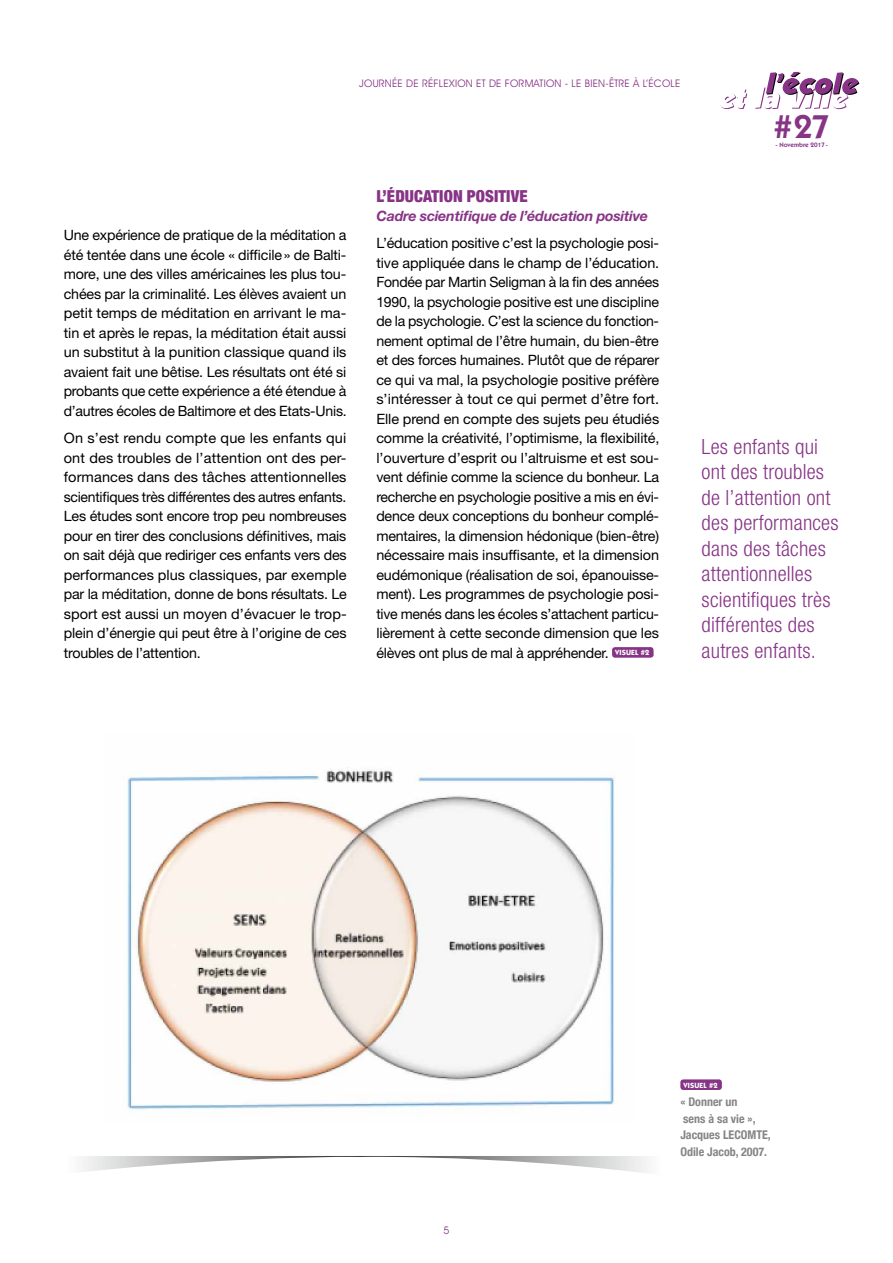
<style>
.page{position:relative;width:893px;height:1263px;background:#fff}
.page>*{position:absolute;margin:0;border:0;box-sizing:border-box;transform-origin:0 0}
.t1{font:600 33.15px "Itc Kabel";color:#873486}
.t2{font:300 condensed 21px/25.5px "Helvetica Neue";letter-spacing:.01em;color:#873486}
.t3{font:900 condensed 16.5px "Helvetica Neue";letter-spacing:.005em;color:#873486}
.t4{font:14.25px/19.5px "Helvetica Neue";letter-spacing:-.015em;color:#000;text-align:justify}
.t5{font:italic 700 14.25px "Helvetica Neue";letter-spacing:-.015em;color:#873486}
.t6{font:700 condensed 12px/16.5px "Helvetica Neue";color:#858585}
.t7{font:10.5px "Avant Garde IT Cby BT";letter-spacing:.02em;color:#873486}
.t8{font:700 7.5px "Itc Kabel";letter-spacing:.02em;color:#fff}
.t9{font:600 6.45px "Itc Kabel";color:#873486}
</style>
<div class="page">
<svg style="left:720px;top:89px;width:27px;height:20px"></svg>
<svg style="left:755px;top:72px;width:104px;height:37px"></svg>
<div style="left:612px;top:647px;width:42px;height:11px;background:#873486;border-radius:3px"></div>
<img style="left:127px;top:768px;width:488px;height:345px">
<div style="left:680px;top:1079px;width:42px;height:11px;background:#873486;border-radius:3px"></div>
<svg style="left:83px;top:1156px;width:564px;height:17px"></svg>
<p class="t7" style="left:359px;top:77px;width:323px">JOURNÉE DE RÉFLEXION ET DE FORMATION - LE BIEN-ÊTRE À L’ÉCOLE</p>
<p class="t4" style="left:64px;top:225px;width:284px">Une expérience de pratique de la méditation a été tentée dans une école « difficile» de Balti&shy;more, une des villes américaines les plus tou&shy;chées par la criminalité. Les élèves avaient un petit temps de méditation en arrivant le ma&shy;tin et après le repas, la méditation était aussi un substitut à la punition classique quand ils avaient fait une bêtise. Les résultats ont été si probants que cette expérience a été étendue à d’autres écoles de Baltimore et des Etats-Unis.</p>
<p class="t4" style="left:64px;top:428px;width:284px">On s’est rendu compte que les enfants qui ont des troubles de l’attention ont des per&shy;formances dans des tâches attentionnelles scientifiques très différentes des autres enfants.<br>Les études sont encore trop peu nombreuses pour en tirer des conclusions définitives, mais on sait déjà que rediriger ces enfants vers des performances plus classiques, par exemple par la méditation, donne de bons résultats. Le sport est aussi un moyen d’évacuer le trop&shy;plein d’énergie qui peut être à l’origine de ces troubles de l’attention.</p>
<p class="t3" style="left:376px;top:182px;width:153px">L’ÉDUCATION POSITIVE</p>
<p class="t5" style="left:376px;top:208px;width:273px">Cadre scientifique de l’éducation positive</p>
<p class="t4" style="left:376px;top:233px;width:285px">L’éducation positive c’est la psychologie posi&shy;tive appliquée dans le champ de l’éducation.<br>Fondée par Martin Seligman à la fin des années 1990, la psychologie positive est une discipline de la psychologie. C’est la science du fonction&shy;nement optimal de l’être humain, du bien-être et des forces humaines. Plutôt que de réparer ce qui va mal, la psychologie positive préfère s’intéresser à tout ce qui permet d’être fort.<br>Elle prend en compte des sujets peu étudiés comme la créativité, l’optimisme, la flexibilité, l’ouverture d’esprit ou l’altruisme et est sou&shy;vent définie comme la science du bonheur. La recherche en psychologie positive a mis en évi&shy;dence deux conceptions du bonheur complé&shy;mentaires, la dimension hédonique (bien-être) nécessaire mais insuffisante, et la dimension eudémonique (réalisation de soi, épanouisse&shy;ment). Les programmes de psychologie posi&shy;tive menés dans les écoles s’attachent particu&shy;lièrement à cette seconde dimension que les élèves ont plus de mal à appréhender. <sup>VISUEL</sup> <sup>#2</sup></p>
<h1 class="t1" style="left:774px;top:107px;width:57px">#27</h1>
<p class="t9" style="left:775px;top:141px;width:54px">- Novembre 2017-</p>
<h2 class="t2" style="left:702px;top:433px;width:139px">Les enfants qui ont des troubles de l’attention ont des performances dans des tâches attentionnelles scientifiques très différentes des autres enfants.</h2>
<p class="t7" style="left:443px;top:1224px;width:7px">5</p>
<p class="t8" style="left:683px;top:1080px;width:36px">VISUEL #2</p>
<p class="t6" style="left:680px;top:1093px;width:92px">« Donner un<br>sens à sa vie »,<br>Jacques LECOMTE,<br>Odile Jacob, 2007.</p>
</div>
